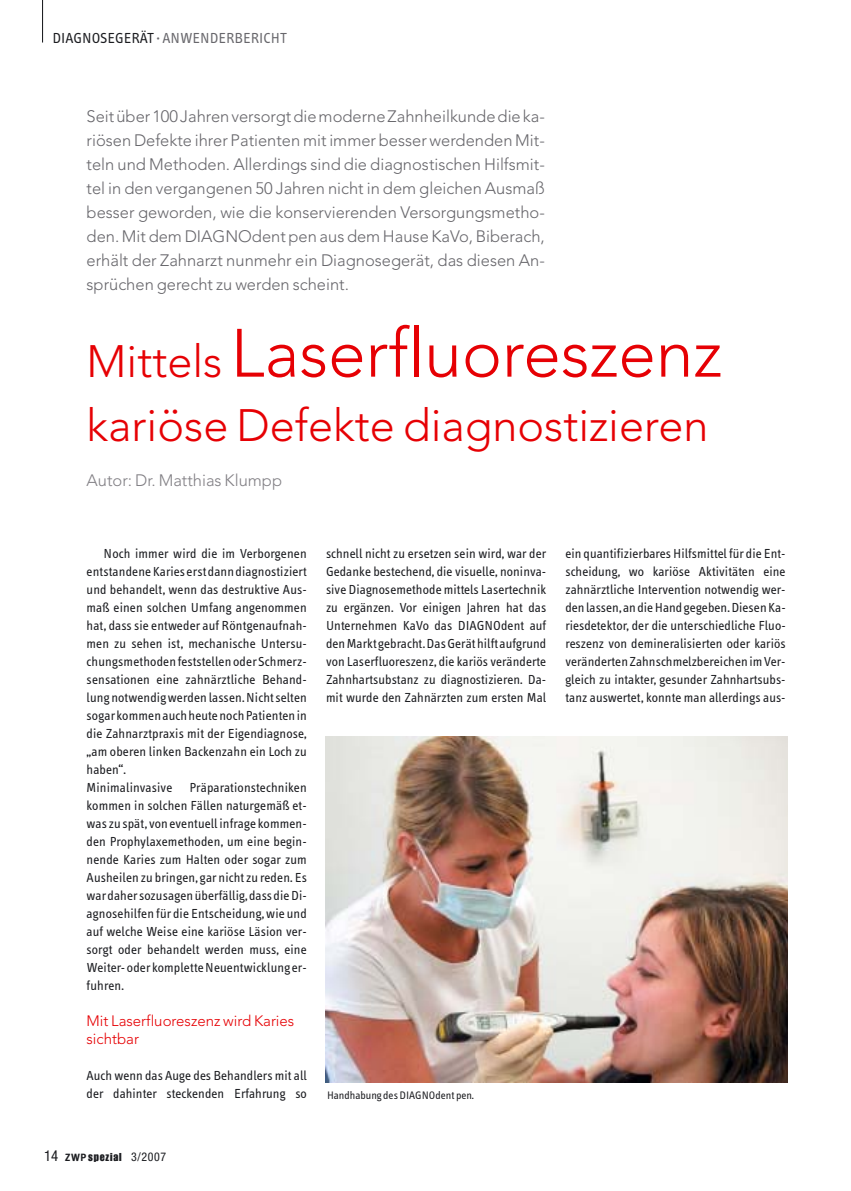
<style>
.page{position:relative;width:851px;height:1191px;background:#fff}
.page>*{position:absolute;margin:0;border:0;box-sizing:border-box;transform-origin:0 0}
.t1{font:300 67.5px "Avenir";color:#e60004}
.t2{font:300 45px "Avenir";color:#e60004}
.t3{font:300 16.5px/24px "Avenir";color:#67666b;text-align:justify}
.t4{font:300 16.5px "Avenir";color:#817f84}
.t5{font:300 15px/18px "Avenir";color:#e60004}
.t6{font:15px "Info Text";color:#67666b}
.t7{font:13.5px/18px "Info Text";letter-spacing:.01em;color:#1b1c20;text-align:justify}
.t8{font:11.25px "Info Text";color:#1b1c20}
.t9{font:11.25px "Impact";letter-spacing:.075em;color:#1b1c20}
.s1{color:#1b1c20}
.s2{font-size:45px}
.s3{font-family:"Helvetica Neue";font-stretch:condensed;font-size:15px}
.s4{font-family:"Meta";font-weight:700;font-size:10.5px}
.s5{font-family:"Helvetica Neue";font-stretch:condensed;font-size:12px}
</style>
<div class="page">
<hr style="left:42px;top:0;width:1px;height:43px;background:#1b1c20">
<img style="left:325px;top:736px;width:462px;height:346px">
<p class="t6" style="left:53px;top:32px;width:235px"><span class="s1">DIAGNOSEGERÄT</span> · ANWENDERBERICHT</p>
<p class="t3" style="left:87px;top:106px;width:460px">Seit über 100 Jahren versorgt die moderne Zahnheilkunde die ka&shy;riösen Defekte ihrer Patienten mit immer besser werdenden Mit&shy;teln und Methoden. Allerdings sind die diagnostischen Hilfsmit&shy;tel in den vergangenen 50 Jahren nicht in dem gleichen Ausmaß besser geworden, wie die konservierenden Versorgungsmetho&shy;den. Mit dem DIAGNOdent pen aus dem Hause KaVo, Biberach, erhält der Zahnarzt nunmehr ein Diagnosegerät, das diesen An&shy;sprüchen gerecht zu werden scheint.</p>
<h1 class="t1" style="left:87px;top:325px;width:637px"><span class="s2">Mittels</span> Laserfluoreszenz</h1>
<h2 class="t2" style="left:87px;top:406px;width:623px">kariöse Defekte diagnostizieren</h2>
<p class="t4" style="left:87px;top:474px;width:197px">Autor: Dr. Matthias Klumpp</p>
<p class="t7" style="left:87px;top:546px;width:222px;text-align:left;text-indent:17px">Noch immer wird die im Verborgenen entstandene Karies erst dann diagnostiziert und behandelt, wenn das destruktive Aus&shy;maß einen solchen Umfang angenommen hat, dass sie entweder auf Röntgenaufnah&shy;men zu sehen ist, mechanische Untersu&shy;chungsmethoden feststellen oder Schmerz&shy;sensationen eine zahnärztliche Behand&shy;lung notwendig werden lassen. Nicht selten sogar kommen auch heute noch Patienten in die Zahnarztpraxis mit der Eigendiagnose, „am oberen linken Backenzahn ein Loch zu haben“.<br>Minimalinvasive</p>
<p class="t7" style="left:87px;top:780px;width:222px;text-indent:103px">Präparationstechniken kommen in solchen Fällen naturgemäß et&shy;was zu spät, von eventuell infrage kommen&shy;den Prophylaxemethoden, um eine begin&shy;nende Karies zum Halten oder sogar zum Ausheilen zu bringen, gar nicht zu reden. Es war daher sozusagen überfällig, dass die Di&shy;agnosehilfen für die Entscheidung, wie und auf welche Weise eine kariöse Läsion ver&shy;sorgt oder behandelt werden muss, eine Weiter- oder komplette Neuentwicklung er&shy;fuhren.</p>
<p class="t5" style="left:87px;top:1013px;width:209px">Mit Laserfluoreszenz wird Karies sichtbar</p>
<p class="t7" style="left:87px;top:1068px;width:222px">Auch wenn das Auge des Behandlers mit all der dahinter steckenden Erfahrung so</p>
<p class="t7" style="left:326px;top:546px;width:222px">schnell nicht zu ersetzen sein wird, war der Gedanke bestechend, die visuelle, noninva&shy;sive Diagnosemethode mittels Lasertechnik zu ergänzen. Vor einigen Jahren hat das Unternehmen KaVo das DIAGNOdent auf den Markt gebracht. Das Gerät hilft aufgrund von Laserfluoreszenz, die kariös veränderte Zahnhartsubstanz zu diagnostizieren. Da&shy;mit wurde den Zahnärzten zum ersten Mal</p>
<p class="t7" style="left:565px;top:546px;width:222px">ein quantifizierbares Hilfsmittel für die Ent&shy;scheidung, wo kariöse Aktivitäten eine zahnärztliche Intervention notwendig wer&shy;den lassen, an die Hand gegeben. Diesen Ka&shy;riesdetektor, der die unterschiedliche Fluo&shy;reszenz von demineralisierten oder kariös veränderten Zahnschmelzbereichen im Ver&shy;gleich zu intakter, gesunder Zahnhartsubs&shy;tanz auswertet, konnte man allerdings aus-</p>
<p class="t8" style="left:327px;top:1090px;width:148px">Handhabung des DIAGNOdent pen.</p>
<p class="t9" style="left:44px;top:1152px;width:124px"><span class="s3">14</span> <span class="s4">ZWP</span>spezial <span class="s5">3/2007</span></p>
</div>
